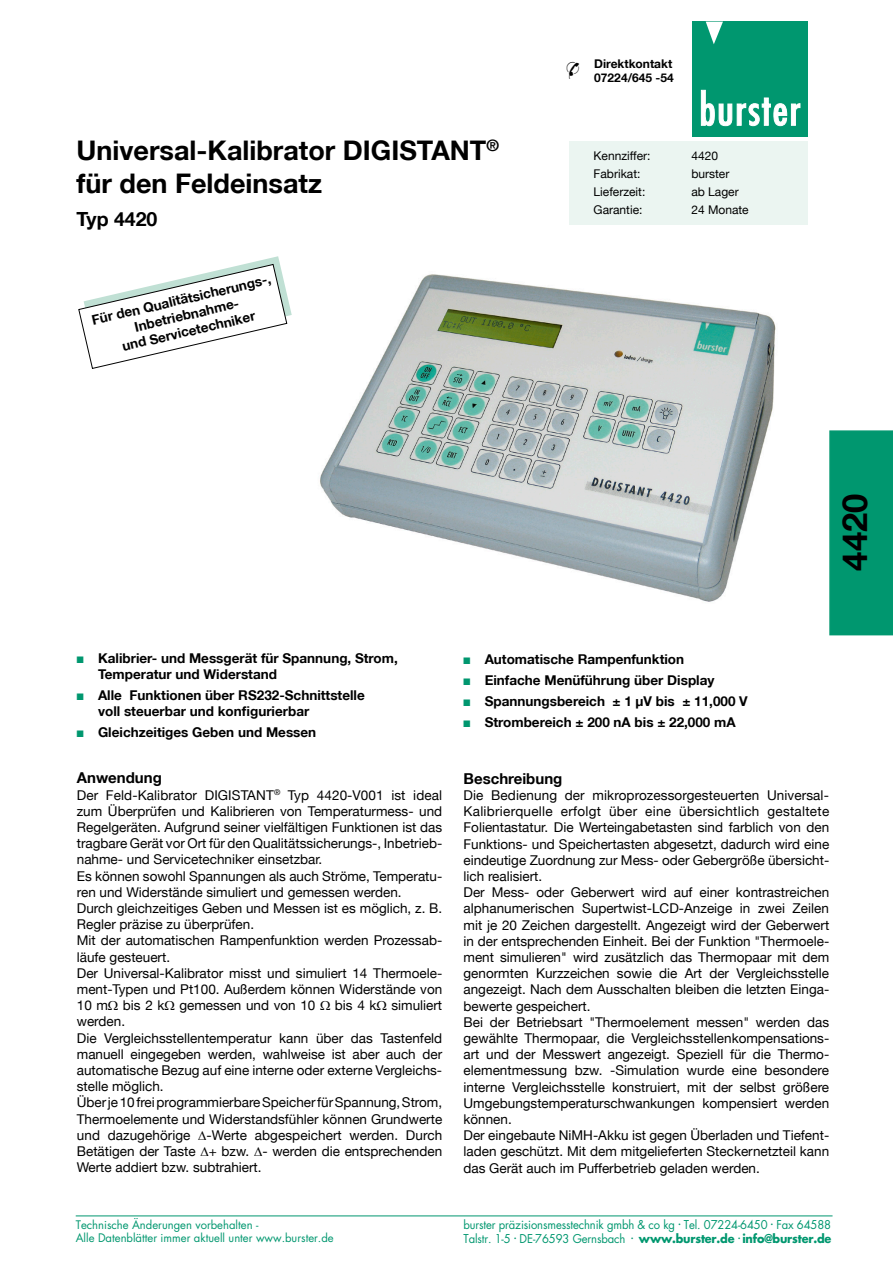
<style>
.page{position:relative;width:893px;height:1263px;background:#fff}
.page>*{position:absolute;margin:0;border:0;box-sizing:border-box;transform-origin:0 0}
.t1{font:700 34.5px "Helvetica Neue LT";color:#000}
.t2{font:700 27px/32.4px "Helvetica Neue LT";color:#000}
.t3{font:700 19.5px "Helvetica Neue LT";color:#000}
.t4{font:19.5px "Monotype Sorts";color:#000}
.t5{font:700 15px "Helvetica Neue LT";color:#000}
.t6{font:13.5px/16.2px "Helvetica Neue LT";color:#000}
.t7{font:700 13.5px/16.2px "Helvetica Neue LT";color:#000}
.t8{font:12px "Helvetica Neue LT";color:#000}
.t9{font:700 12px/14.4px "Helvetica Neue LT";color:#000}
.t10{font:11.85px/13.5px "Futura LT";letter-spacing:-.01em;color:#00976f;scale:.95 1}
.t11{font:11.55px/13.5px "Futura LT";color:#00976f}
.s1{font-family:"Monotype Sorts";font-weight:400;font-size:9px;color:#00976f}
.s2{font-weight:700}
</style>
<div class="page">
<img style="left:320px;top:274px;width:456px;height:328px">
<div style="left:829px;top:430px;width:64px;height:205px;background:#00976f"></div>
<hr style="left:76px;top:1215px;width:756px;height:1px;background:#00976f">
<div style="left:692px;top:22px;width:115px;height:115px;background:#00976f"></div>
<svg style="left:706px;top:22px;width:17px;height:22px"></svg>
<svg style="left:701px;top:90px;width:100px;height:36px"></svg>
<div style="left:569px;top:141px;width:239px;height:84px;background:#ebf5f1"></div>
<svg style="left:78px;top:256px;width:214px;height:113px"></svg>
<h2 class="t2" style="left:77px;top:134px;width:424px">Universal-Kalibrator DIGISTANT<sup>® </sup>für den Feldeinsatz</h2>
<h3 class="t3" style="left:77px;top:207px;width:82px">Typ 4420</h3>
<p class="t7" style="left:90px;top:312px;width:185px;text-align:center;rotate:-13deg">Für den Qualitätsicherungs-,<br>Inbetriebnahme-<br>und Servicetechniker</p>
<h3 class="t4" style="left:566px;top:60px;width:17px">&amp;</h3>
<p class="t9" style="left:594px;top:56px;width:81px">Direktkontakt<br>07224/645 -54</p>
<p class="t8" style="left:594px;top:149px;width:58px">Kennziffer:</p>
<p class="t8" style="left:691px;top:149px;width:28px">4420</p>
<p class="t8" style="left:594px;top:167px;width:48px">Fabrikat:</p>
<p class="t8" style="left:691px;top:167px;width:40px">burster</p>
<p class="t8" style="left:594px;top:185px;width:53px">Lieferzeit:</p>
<p class="t8" style="left:691px;top:185px;width:49px">ab Lager</p>
<p class="t8" style="left:594px;top:203px;width:50px">Garantie:</p>
<p class="t8" style="left:691px;top:203px;width:59px">24 Monate</p>
<h1 class="t1" style="left:834px;top:570px;width:78px;rotate:-90deg">4420</h1>
<p class="t7" style="left:98px;top:650px;width:301px;text-indent:-21px"><span class="s1">N</span> Kalibrier- und Messgerät für Spannung, Strom,<br>Temperatur und Widerstand</p>
<p class="t7" style="left:98px;top:687px;width:268px;text-indent:-21px"><span class="s1">N</span> Alle Funktionen über RS232-Schnittstelle voll steuerbar und konfigurierbar</p>
<p class="t7" style="left:77px;top:724px;width:241px"><span class="s1">N</span> Gleichzeitiges Geben und Messen</p>
<p class="t5" style="left:77px;top:769px;width:87px">Anwendung</p>
<p class="t6" style="left:77px;top:786px;width:367px">Der Feld-Kalibrator DIGISTANT<sup>®</sup> Typ 4420-V001 ist ideal zum Überprüfen und Kalibrieren von Temperaturmess- und Regelgeräten. Aufgrund seiner vielfältigen Funktionen ist das tragbare Gerät vor Ort für den Qualitätssicherungs-, Inbetrieb&shy;nahme- und Servicetechniker einsetzbar.<br>Es können sowohl Spannungen als auch Ströme, Temperatu&shy;ren und Widerstände simuliert und gemessen werden.<br>Durch gleichzeitiges Geben und Messen ist es möglich, z. B.<br>Regler präzise zu überprüfen.<br>Mit der automatischen Rampenfunktion werden Prozessab&shy;läufe gesteuert.<br>Der Universal-Kalibrator misst und simuliert 14 Thermoele&shy;ment-Typen und Pt100. Außerdem können Widerstände von 10 m bis 2 k gemessen und von 10</p>
<p class="t6" style="left:335px;top:997px;width:109px">bis 4 k simuliert</p>
<p class="t6" style="left:77px;top:1013px;width:367px">werden.<br>Die Vergleichsstellentemperatur kann über das Tastenfeld manuell eingegeben werden, wahlweise ist aber auch der automatische Bezug auf eine interne oder externe Vergleichs&shy;stelle möglich.<br>Über je 10 frei programmierbare Speicher für Spannung, Strom, Thermoelemente und Widerstandsfühler können Grundwerte und dazugehörige ∆-Werte abgespeichert werden. Durch Betätigen der Taste ∆+ bzw. ∆- werden die entsprechenden Werte addiert bzw. subtrahiert.</p>
<p class="t7" style="left:463px;top:648px;width:286px;line-height:21px"><span class="s1">N</span> Automatische Rampenfunktion<br><span class="s1">N</span> Einfache Menüführung über Display<br><span class="s1">N</span> Spannungsbereich ± 1 µV bis ± 11,000 V <span class="s1">N</span> Strombereich ± 200 nA bis ± 22,000 mA</p>
<p class="t5" style="left:463px;top:769px;width:100px">Beschreibung</p>
<p class="t6" style="left:463px;top:787px;width:367px">Die Bedienung der mikroprozessorgesteuerten Universal-Kalibrierquelle erfolgt über eine übersichtlich gestaltete Folientastatur. Die Werteingabetasten sind farblich von den Funktions- und Speichertasten abgesetzt, dadurch wird eine eindeutige Zuordnung zur Mess- oder Gebergröße übersicht&shy;lich realisiert.<br>Der Mess- oder Geberwert wird auf einer kontrastreichen alphanumerischen Supertwist-LCD-Anzeige in zwei Zeilen mit je 20 Zeichen dargestellt. Angezeigt wird der Geberwert in der entsprechenden Einheit. Bei der Funktion "Thermoele&shy;ment simulieren" wird zusätzlich das Thermopaar mit dem genormten Kurzzeichen sowie die Art der Vergleichsstelle angezeigt. Nach dem Ausschalten bleiben die letzten Einga&shy;bewerte gespeichert.<br>Bei der Betriebsart "Thermoelement messen" werden das gewählte Thermopaar, die Vergleichsstellenkompensations&shy;art und der Messwert angezeigt. Speziell für die Thermo&shy;elementmessung bzw. -Simulation wurde eine besondere interne Vergleichsstelle konstruiert, mit der selbst größere Umgebungstemperaturschwankungen kompensiert werden können.<br>Der eingebaute NiMH-Akku ist gegen Überladen und Tiefent&shy;laden geschützt. Mit dem mitgelieferten Steckernetzteil kann das Gerät auch im Pufferbetrieb geladen werden.</p>
<p class="t11" style="left:76px;top:1218px;width:260px">Technische Änderungen vorbehalten -<br>Alle Datenblätter immer aktuell unter www.burster.de</p>
<p class="t10" style="left:463px;top:1218px;width:389px">burster präzisionsmesstechnik gmbh &amp; co kg <sup>.</sup> Tel. 07224-6450 <sup>.</sup> Fax 64588<br>Talstr. 1-5 <sup>.</sup> DE-76593 Gernsbach <sup>.</sup> <span class="s2">www.burster.de</span> <sup>.</sup> <span class="s2">info@burster.de</span></p>
</div>
